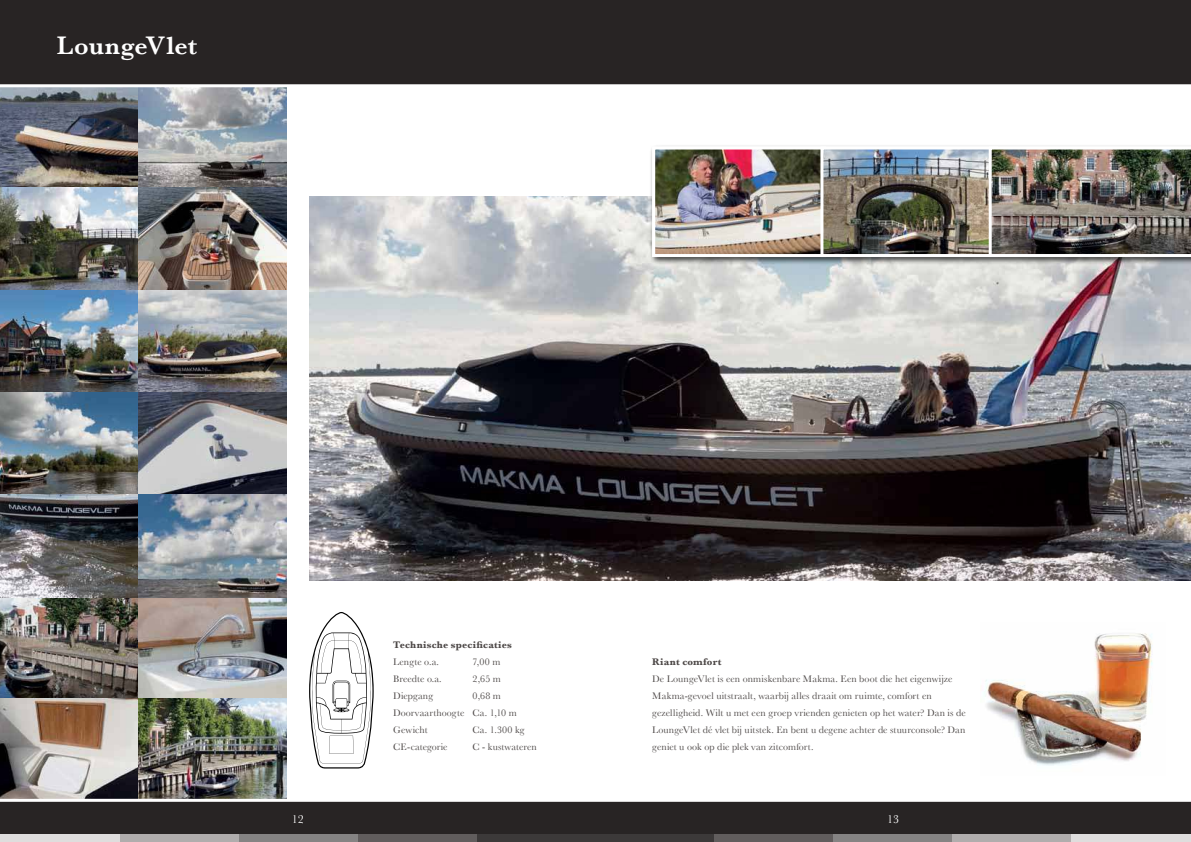
<style>
.page{position:relative;width:1191px;height:842px;background:#fff}
.page>*{position:absolute;margin:0;border:0;box-sizing:border-box;transform-origin:0 0}
.t1{font:600 26px "Baskerville";letter-spacing:.005em;color:#fff}
.t2{font:12px "Baskerville";color:#fff}
.t3{font:10px/17px "Baskerville";letter-spacing:.01em;color:#4d4847}
.t4{font:700 10px "Baskerville";letter-spacing:.02em;color:#4d4847}
</style>
<div class="page">
<img style="left:0;top:87px;width:139px;height:100px">
<img style="left:0;top:289px;width:139px;height:103px">
<img style="left:0;top:187px;width:139px;height:102px">
<img style="left:0;top:392px;width:139px;height:103px">
<img style="left:0;top:597px;width:139px;height:101px">
<svg style="left:0;top:495px;width:139px;height:102px"></svg>
<svg style="left:0;top:698px;width:139px;height:101px"></svg>
<svg style="left:139px;top:87px;width:147px;height:100px"></svg>
<img style="left:139px;top:289px;width:147px;height:103px">
<img style="left:139px;top:187px;width:147px;height:102px">
<svg style="left:139px;top:392px;width:147px;height:103px"></svg>
<img style="left:139px;top:597px;width:147px;height:101px">
<img style="left:139px;top:495px;width:147px;height:102px">
<img style="left:139px;top:698px;width:147px;height:101px">
<svg style="left:309px;top:612px;width:65px;height:156px"></svg>
<img style="left:309px;top:196px;width:882px;height:384px">
<div style="left:649px;top:144px;width:542px;height:121px;background:#000;opacity:.75"></div>
<img style="left:656px;top:151px;width:164px;height:102px">
<div style="left:652px;top:147px;width:174px;height:110px;border:3px solid #fff"></div>
<img style="left:824px;top:151px;width:164px;height:102px">
<div style="left:820px;top:147px;width:178px;height:110px;border:3px solid #fff"></div>
<img style="left:988px;top:147px;width:203px;height:110px">
<img style="left:984px;top:633px;width:169px;height:133px">
<div style="left:0;top:0;width:1191px;height:85px;background:#282424"></div>
<hr style="left:0;top:84px;width:1191px;height:3px;background:#fff">
<div style="left:0;top:801px;width:1191px;height:41px;background:#282424"></div>
<div style="left:595px;top:834px;width:120px;height:8px;background:#3c3939"></div>
<div style="left:714px;top:834px;width:120px;height:8px;background:#615d5d"></div>
<div style="left:833px;top:834px;width:120px;height:8px;background:#858383"></div>
<div style="left:952px;top:834px;width:120px;height:8px;background:#b0adad"></div>
<div style="left:1071px;top:834px;width:120px;height:8px;background:#dfdddd"></div>
<div style="left:476px;top:834px;width:119px;height:8px;background:#3c3939"></div>
<div style="left:357px;top:834px;width:119px;height:8px;background:#615d5d"></div>
<div style="left:238px;top:834px;width:119px;height:8px;background:#858383"></div>
<div style="left:119px;top:834px;width:119px;height:8px;background:#b0adad"></div>
<div style="left:0;top:834px;width:119px;height:8px;background:#dfdddd"></div>
<hr style="left:0;top:799px;width:1191px;height:3px;background:#fff">
<h1 class="t1" style="left:57px;top:34px;width:142px">LoungeVlet</h1>
<p class="t4" style="left:393px;top:639px;width:120px">Technische specificaties</p>
<p class="t3" style="left:393px;top:654px;width:47px">Lengte o.a.</p>
<p class="t3" style="left:472px;top:654px;width:29px">7,00 m</p>
<p class="t3" style="left:393px;top:671px;width:50px">Breedte o.a.</p>
<p class="t3" style="left:472px;top:671px;width:30px">2,65 m</p>
<p class="t3" style="left:393px;top:688px;width:41px">Diepgang</p>
<p class="t3" style="left:393px;top:688px;width:125px;text-indent:79px">0,68 m<br>Doorvaarthoogte Ca. 1,10 m<br>Gewicht</p>
<p class="t3" style="left:472px;top:722px;width:53px">Ca. 1.300 kg</p>
<p class="t3" style="left:393px;top:739px;width:56px">CE-categorie</p>
<p class="t3" style="left:472px;top:739px;width:66px">C - kustwateren</p>
<p class="t4" style="left:652px;top:656px;width:71px">Riant comfort</p>
<p class="t3" style="left:652px;top:671px;width:315px">De LoungeVlet is een onmiskenbare Makma. Een boot die het eigenwijze Makma-gevoel uitstraalt, waarbij alles draait om ruimte, comfort en gezelligheid. Wilt u met een groep vrienden genieten op het water? Dan is de LoungeVlet dé vlet bij uitstek. En bent u degene achter de stuurconsole? Dan geniet u ook op die plek van zitcomfort.</p>
<p class="t2" style="left:292px;top:814px;width:13px">12</p>
<p class="t2" style="left:887px;top:814px;width:13px">13</p>
</div>
